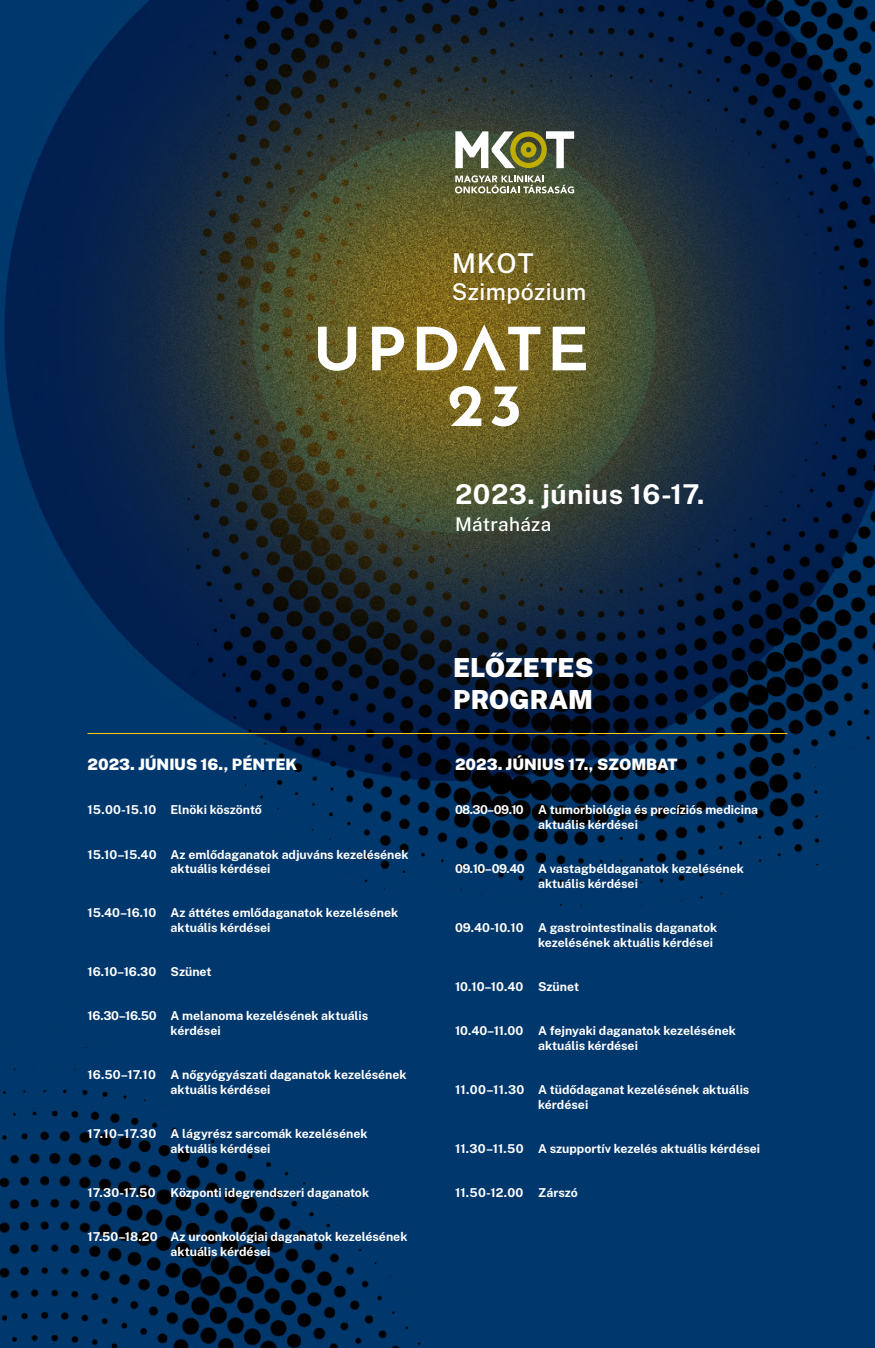
<style>
.page{position:relative;width:875px;height:1348px;background:#fff}
.page>*{position:absolute;margin:0;border:0;box-sizing:border-box;transform-origin:0 0}
.t1{font:700 27.3px "Public Sans";letter-spacing:.02em;color:#fff}
.t2{font:500 27.3px "Public Sans";color:#fff}
.t3{font:900 26.25px "Public Sans";color:#fff}
.t4{font:500 23.1px "Public Sans";letter-spacing:.02em;color:#fff}
.t5{font:500 18.9px "Public Sans";letter-spacing:.02em;color:#fff}
.t6{font:900 15.75px "Public Sans";color:#fff}
.t7{font:700 12.25px "Public Sans";color:#fff}
</style>
<div class="page">
<img style="left:0;top:0;width:875px;height:1348px">
<svg style="left:318px;top:327px;width:38px;height:44px"></svg>
<svg style="left:372px;top:327px;width:32px;height:43px"></svg>
<svg style="left:553px;top:327px;width:33px;height:43px"></svg>
<svg style="left:417px;top:325px;width:123px;height:45px"></svg>
<svg style="left:450px;top:386px;width:31px;height:40px"></svg>
<svg style="left:491px;top:386px;width:28px;height:40px"></svg>
<hr style="left:88px;top:733px;width:700px;height:1px;background:#feca0a">
<svg style="left:455px;top:131px;width:119px;height:37px"></svg>
<svg style="left:455px;top:175px;width:119px;height:18px"></svg>
<p class="t2" style="left:452px;top:243px;width:83px">MKOT</p>
<p class="t4" style="left:452px;top:275px;width:136px">Szimpózium</p>
<p class="t1" style="left:455px;top:473px;width:251px">2023. június 16-17.</p>
<p class="t5" style="left:455px;top:511px;width:98px">Mátraháza</p>
<p class="t6" style="left:88px;top:752px;width:211px">2023. JÚNIUS 16., PÉNTEK</p>
<p class="t7" style="left:88px;top:801px;width:176px">15.00-15.10 Elnöki köszöntő</p>
<p class="t7" style="left:88px;top:845px;width:323px">15.10–15.40 Az emlődaganatok adjuváns kezelésének</p>
<p class="t7" style="left:171px;top:860px;width:101px">aktuális kérdései</p>
<p class="t7" style="left:88px;top:904px;width:312px">15.40–16.10 Az áttétes emlődaganatok kezelésének</p>
<p class="t7" style="left:171px;top:918px;width:101px">aktuális kérdései</p>
<p class="t7" style="left:88px;top:962px;width:126px">16.10–16.30 Szünet</p>
<p class="t7" style="left:88px;top:1007px;width:282px">16.30–16.50 A melanoma kezelésének aktuális</p>
<p class="t7" style="left:171px;top:1021px;width:52px">kérdései</p>
<p class="t7" style="left:88px;top:1065px;width:321px">16.50–17.10 A nőgyógyászati daganatok kezelésének</p>
<p class="t7" style="left:171px;top:1080px;width:101px">aktuális kérdései</p>
<p class="t7" style="left:88px;top:1124px;width:281px">17.10–17.30 A lágyrész sarcomák kezelésének</p>
<p class="t7" style="left:171px;top:1139px;width:101px">aktuális kérdései</p>
<p class="t7" style="left:88px;top:1183px;width:283px">17.30-17.50 Központi idegrendszeri daganatok</p>
<p class="t7" style="left:88px;top:1227px;width:321px">17.50–18.20 Az uroonkológiai daganatok kezelésének</p>
<p class="t7" style="left:171px;top:1242px;width:101px">aktuális kérdései</p>
<p class="t3" style="left:453px;top:647px;width:142px">ELŐZETES</p>
<p class="t3" style="left:453px;top:679px;width:141px">PROGRAM</p>
<p class="t6" style="left:455px;top:752px;width:224px">2023. JÚNIUS 17., SZOMBAT</p>
<p class="t7" style="left:455px;top:801px;width:305px">08.30–09.10 A tumorbiológia és precíziós medicina</p>
<p class="t7" style="left:538px;top:815px;width:101px">aktuális kérdései</p>
<p class="t7" style="left:455px;top:860px;width:291px">09.10–09.40 A vastagbéldaganatok kezelésének</p>
<p class="t7" style="left:538px;top:874px;width:101px">aktuális kérdései</p>
<p class="t7" style="left:455px;top:918px;width:264px">09.40-10.10 A gastrointestinalis daganatok</p>
<p class="t7" style="left:538px;top:933px;width:176px">kezelésének aktuális kérdései</p>
<p class="t7" style="left:455px;top:977px;width:126px">10.10–10.40 Szünet</p>
<p class="t7" style="left:455px;top:1021px;width:282px">10.40–11.00 A fejnyaki daganatok kezelésének</p>
<p class="t7" style="left:538px;top:1036px;width:101px">aktuális kérdései</p>
<p class="t7" style="left:455px;top:1080px;width:296px">11.00–11.30 A tüdődaganat kezelésének aktuális</p>
<p class="t7" style="left:538px;top:1095px;width:52px">kérdései</p>
<p class="t7" style="left:455px;top:1139px;width:307px">11.30–11.50 A szupportív kezelés aktuális kérdései</p>
<p class="t7" style="left:455px;top:1183px;width:124px">11.50-12.00 Zárszó</p>
</div>
